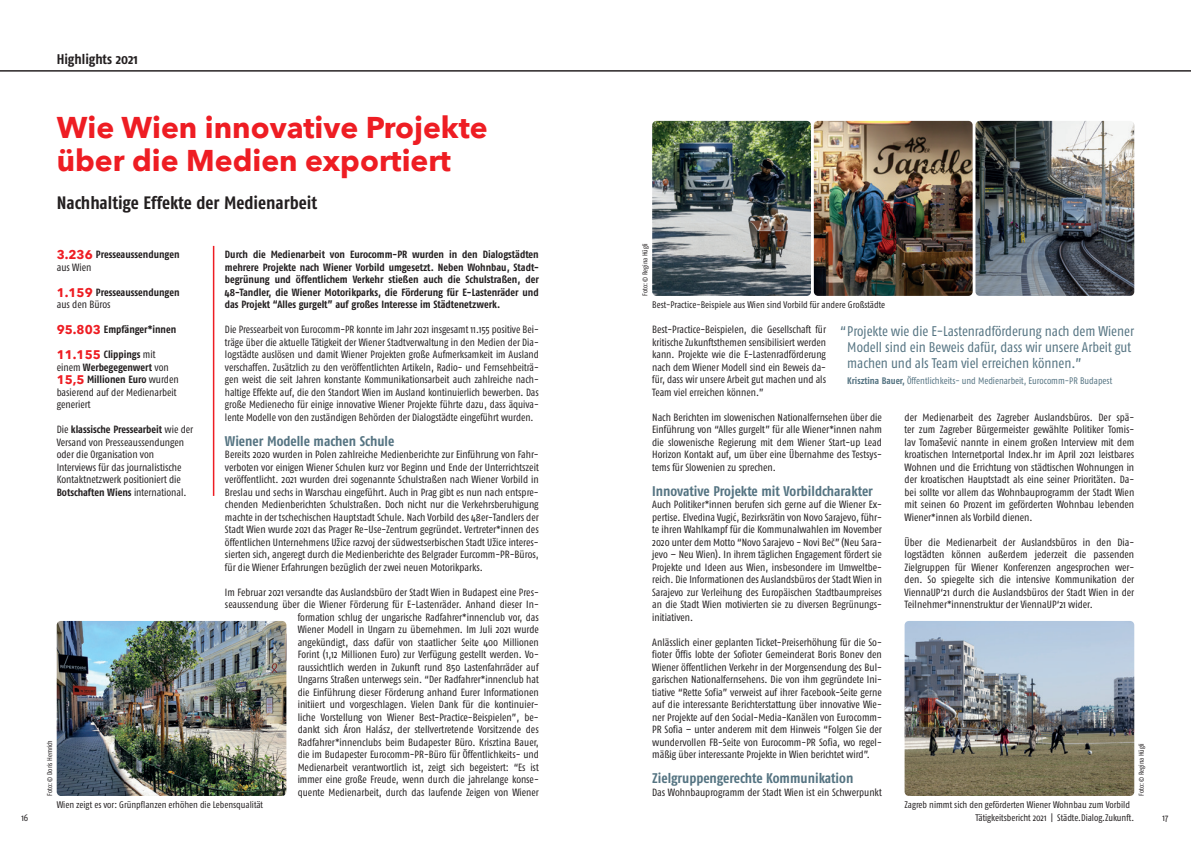
<style>
.page{position:relative;width:1191px;height:842px;background:#fff}
.page>*{position:absolute;margin:0;border:0;box-sizing:border-box;transform-origin:0 0}
.t1{font:700 30px/33px "Avenir Next";color:#ee1d23}
.t2{font:700 18px "Fago Co";color:#231f20}
.t3{font:14px/16px "Fago Co";color:#557482}
.t4{font:700 14px "Fago Co";color:#557482}
.t5{font:700 14px "Fago Co";color:#231f20}
.t6{font:10.5px/12.5px "Fago Co";color:#231f20;text-align:justify}
.t7{font:700 10.5px/12.5px "Fago Co";color:#231f20}
.t8{font:9.5px "Fago Co";color:#231f20}
.t9{font:9.5px "Fago Co";color:#557482}
.t10{font:8px "Fago Co";color:#231f20}
.t11{font:7px "Fago Co";letter-spacing:-.005em;color:#231f20}
.s1{font-family:"Avenir Next";font-size:12.5px;color:#ee1d23}
.s2{font-weight:400}
.s3{font-family:"Avenir Next";font-weight:700;font-size:12.5px;color:#ee1d23}
.s4{font-weight:700}
</style>
<div class="page">
<img style="left:652px;top:121px;width:159px;height:175px">
<img style="left:975px;top:121px;width:159px;height:175px">
<img style="left:904px;top:621px;width:230px;height:175px">
<img style="left:57px;top:621px;width:229px;height:175px">
<img style="left:814px;top:121px;width:158px;height:175px">
<hr style="left:0;top:71px;width:1191px;height:1px;background:#231f20">
<hr style="left:213px;top:246px;width:1px;height:250px;background:#ee1d23">
<h3 class="t5" style="left:57px;top:51px;width:83px">Highlights 2021</h3>
<h1 class="t1" style="left:57px;top:111px;width:433px">Wie Wien innovative Projekte über die Medien exportiert</h1>
<h2 class="t2" style="left:57px;top:192px;width:262px">Nachhaltige Effekte der Medienarbeit</h2>
<p class="t7" style="left:57px;top:248px;width:124px"><span class="s1">3.236</span> Presseaussendungen <span class="s2">aus Wien</span></p>
<p class="t7" style="left:57px;top:286px;width:124px"><span class="s1">1.159</span> Presseaussendungen <span class="s2">aus den Büros</span></p>
<p class="t7" style="left:57px;top:323px;width:121px"><span class="s1">95.803</span> Empfänger*innen</p>
<p class="t6" style="left:57px;top:348px;width:124px;text-align:left"><span class="s3">11.155</span> <span class="s4">Clippings</span> mit einem <span class="s4">Werbegegenwert</span> von<br><span class="s3">15,5</span> <span class="s4">Millionen Euro</span> wurden basierend auf der Medienarbeit generiert</p>
<p class="t6" style="left:57px;top:423px;width:138px;text-align:left">Die <span class="s4">klassische Pressearbeit</span> wie der Versand von Presseaussendungen oder die Organisation von Interviews für das journalistische Kontaktnetzwerk positioniert die <span class="s4">Botschaften Wiens</span> international.</p>
<p class="t11" style="left:641px;top:296px;width:54px;rotate:-90deg">Foto: © Regina Hügli</p>
<p class="t7" style="left:225px;top:248px;width:315px;text-align:justify">Durch die Medienarbeit von Eurocomm-PR wurden in den Dialogstädten mehrere Projekte nach Wiener Vorbild umgesetzt. Neben Wohnbau, Stadt&shy;begrünung und öffentlichem Verkehr stießen auch die Schulstraßen, der 48-Tandler, die Wiener Motorikparks, die Förderung für E-Lastenräder und das Projekt “Alles gurgelt” auf großes Interesse im Städtenetzwerk.</p>
<p class="t6" style="left:225px;top:323px;width:315px;text-align:left">Die Pressearbeit von Eurocomm-PR konnte im Jahr 2021 insgesamt 11.155 positive Bei&shy;träge über die aktuelle Tätigkeit der Wiener Stadtverwaltung in den Medien der Dia&shy;logstädte auslösen und damit Wiener Projekten große Aufmerksamkeit im Ausland verschaffen. Zusätzlich zu den veröffentlichten Artikeln, Radio- und Fernsehbeiträ&shy;gen weist die seit Jahren konstante Kommunikationsarbeit auch zahlreiche nach&shy;haltige Effekte auf, die den Standort Wien im Ausland kontinuierlich bewerben. Das große Medienecho für einige innovative Wiener Projekte führte dazu, dass äquiva&shy;lente Modelle von den zuständigen Behörden der Dialogstädte eingeführt wurden.</p>
<h3 class="t4" style="left:225px;top:433px;width:171px">Wiener Modelle machen Schule</h3>
<p class="t6" style="left:225px;top:448px;width:315px">Bereits 2020 wurden in Polen zahlreiche Medienberichte zur Einführung von Fahr&shy;verboten vor einigen Wiener Schulen kurz vor Beginn und Ende der Unterrichtszeit veröffentlicht. 2021 wurden drei sogenannte Schulstraßen nach Wiener Vorbild in Breslau und sechs in Warschau eingeführt. Auch in Prag gibt es nun nach entspre&shy;chenden Medienberichten Schulstraßen. Doch nicht nur die Verkehrsberuhigung machte in der tschechischen Hauptstadt Schule. Nach Vorbild des 48er-Tandlers der Stadt Wien wurde 2021 das Prager Re-Use-Zentrum gegründet. Vertreter*innen des öffentlichen Unternehmens Užice razvoj der südwestserbischen Stadt Užice interes&shy;sierten sich, angeregt durch die Medienberichte des Belgrader Eurcomm-PR-Büros, für die Wiener Erfahrungen bezüglich der zwei neuen Motorikparks.</p>
<p class="t6" style="left:225px;top:586px;width:315px;text-align:right">Im Februar 2021 versandte das Auslandsbüro der Stadt Wien in Budapest eine Pres&shy;seaussendung über die Wiener Förderung für E-Lastenräder. Anhand dieser In&shy;formation schlug der ungarische Radfahrer*innenclub vor, das<br>Wiener Modell in Ungarn zu übernehmen. Im Juli 2021 wurde<br>angekündigt, dass dafür von staatlicher Seite 400 Millionen<br>Forint (1,12 Millionen Euro) zur Verfügung gestellt werden. Vo-<br>raussichtlich werden in Zukunft rund 850 Lastenfahrräder auf<br>Ungarns Straßen unterwegs sein. “Der Radfahrer*innenclub hat<br>die Einführung dieser Förderung anhand Eurer Informationen<br>initiiert und vorgeschlagen. Vielen Dank für die kontinuier-<br>liche Vorstellung von Wiener Best-Practice-Beispielen”, be-<br>dankt sich Áron Halász, der stellvertretende Vorsitzende des Radfahrer*innenclubs beim Budapester Büro. Krisztina Bauer,<br>die im Budapester Eurocomm-PR-Büro für Öffentlichkeits- und<br>Medienarbeit verantwortlich ist, zeigt sich begeistert: “Es ist<br>immer eine große Freude, wenn durch die jahrelange konse-<br>quente Medienarbeit, durch das laufende Zeigen von Wiener</p>
<p class="t8" style="left:652px;top:300px;width:234px">Best-Practice-Beispiele aus Wien sind Vorbild für andere Großstädte</p>
<p class="t6" style="left:652px;top:323px;width:175px">Best-Practice-Beispielen, die Gesellschaft für kritische Zukunftsthemen sensibilisiert werden kann. Projekte wie die E-Lastenradförderung nach dem Wiener Modell sind ein Beweis da&shy;für, dass wir unsere Arbeit gut machen und als Team viel erreichen können. ”</p>
<p class="t6" style="left:652px;top:411px;width:231px">Nach Berichten im slowenischen Nationalfernsehen über die Einführung von “Alles gurgelt” für alle Wiener*innen nahm die slowenische Regierung mit dem Wiener Start-up Lead Horizon Kontakt auf, um über eine Übernahme des Testsys&shy;tems für Slowenien zu sprechen.</p>
<h3 class="t4" style="left:652px;top:483px;width:222px">Innovative Projekte mit Vorbildcharakter</h3>
<p class="t6" style="left:652px;top:498px;width:231px">Auch Politiker*innen berufen sich gerne auf die Wiener Ex&shy;pertise. Elvedina Vugic, Bezirksrätin von Novo Sarajevo, führ-</p>
<h3 class="t3" style="left:847px;top:323px;width:288px;text-indent:-7px">“Projekte wie die E-Lastenradförderung nach dem Wiener<br>Modell sind ein Beweis dafür, dass wir unsere Arbeit gut machen und als Team viel erreichen können. ”</h3>
<p class="t9" style="left:847px;top:375px;width:266px"><span class="s4">Krisztina Bauer,</span> Öffentlichkeits- und Medienarbeit, Eurocomm-PR Budapest</p>
<p class="t6" style="left:904px;top:411px;width:231px">der Medienarbeit des Zagreber Auslandsbüros. Der spä&shy;ter zum Zagreber Bürgermeister gewählte Politiker Tomis&shy;lav Tomaševic nannte in einem großen Interview mit dem</p>
<p class="t10" style="left:955px;top:437px;width:4px">´</p>
<p class="t6" style="left:904px;top:448px;width:231px">kroatischen Internetportal Index. hr im April 2021 leistbares Wohnen und die Errichtung von städtischen Wohnungen in der kroatischen Hauptstadt als eine seiner Prioritäten. Da&shy;bei sollte vor allem das Wohnbauprogramm der Stadt Wien mit seinen 60 Prozent im geförderten Wohnbau lebenden Wiener*innen als Vorbild dienen.</p>
<p class="t6" style="left:904px;top:536px;width:231px">Über die Medienarbeit der Auslandsbüros in den Dia&shy;logstädten können außerdem jederzeit die passenden Zielgruppen für Wiener Konferenzen angesprochen wer&shy;den. So spiegelte sich die intensive Kommunikation der ViennaUP‘21 durch die Auslandsbüros der Stadt Wien in der Teilnehmer*innenstruktur der ViennaUP‘21 wider.</p>
<p class="t10" style="left:734px;top:512px;width:4px">´</p>
<p class="t6" style="left:652px;top:523px;width:231px">te ihren Wahlkampf für die Kommunalwahlen im November 2020 unter dem Motto “Novo Sarajevo - Novi Bec<sup>`´</sup>” (Neu Sara&shy;jevo – Neu Wien). In ihrem täglichen Engagement fördert sie Projekte und Ideen aus Wien, insbesondere im Umweltbe&shy;reich. Die Informationen des Auslandsbüros der Stadt Wien in Sarajevo zur Verleihung des Europäischen Stadtbaumpreises an die Stadt Wien motivierten sie zu diversen Begrünungs&shy;initiativen.</p>
<p class="t6" style="left:652px;top:636px;width:231px">Anlässlich einer geplanten Ticket-Preiserhöhung für die So&shy;fioter Öffis lobte der Sofioter Gemeinderat Boris Bonev den Wiener öffentlichen Verkehr in der Morgensendung des Bul&shy;garischen Nationalfernsehens. Die von ihm gegründete Ini&shy;tiative “Rette Sofia” verweist auf ihrer Facebook-Seite gerne auf die interessante Berichterstattung über innovative Wie&shy;ner Projekte auf den Social-Media-Kanälen von Eurocomm-PR Sofia – unter anderem mit dem Hinweis “Folgen Sie der wundervollen FB-Seite von Eurocomm-PR Sofia, wo regel&shy;mäßig über interessante Projekte in Wien berichtet wird”.</p>
<h3 class="t4" style="left:652px;top:770px;width:203px">Zielgruppengerechte Kommunikation</h3>
<p class="t6" style="left:652px;top:786px;width:231px">Das Wohnbauprogramm der Stadt Wien ist ein Schwerpunkt</p>
<p class="t11" style="left:46px;top:796px;width:57px;rotate:-90deg">Foto: © Doris Hemrich</p>
<p class="t11" style="left:1137px;top:796px;width:54px;rotate:-90deg">Foto: © Regina Hügli</p>
<p class="t8" style="left:57px;top:800px;width:208px">Wien zeigt es vor: Grünpflanzen erhöhen die Lebensqualität</p>
<p class="t8" style="left:904px;top:800px;width:227px">Zagreb nimmt sich den geförderten Wiener Wohnbau zum Vorbild</p>
<p class="t8" style="left:21px;top:812px;width:8px">16</p>
<p class="t8" style="left:975px;top:812px;width:160px">Tätigkeitsbericht 2021 | Städte.Dialog.Zukunft.</p>
<p class="t8" style="left:1162px;top:812px;width:7px">17</p>
</div>
